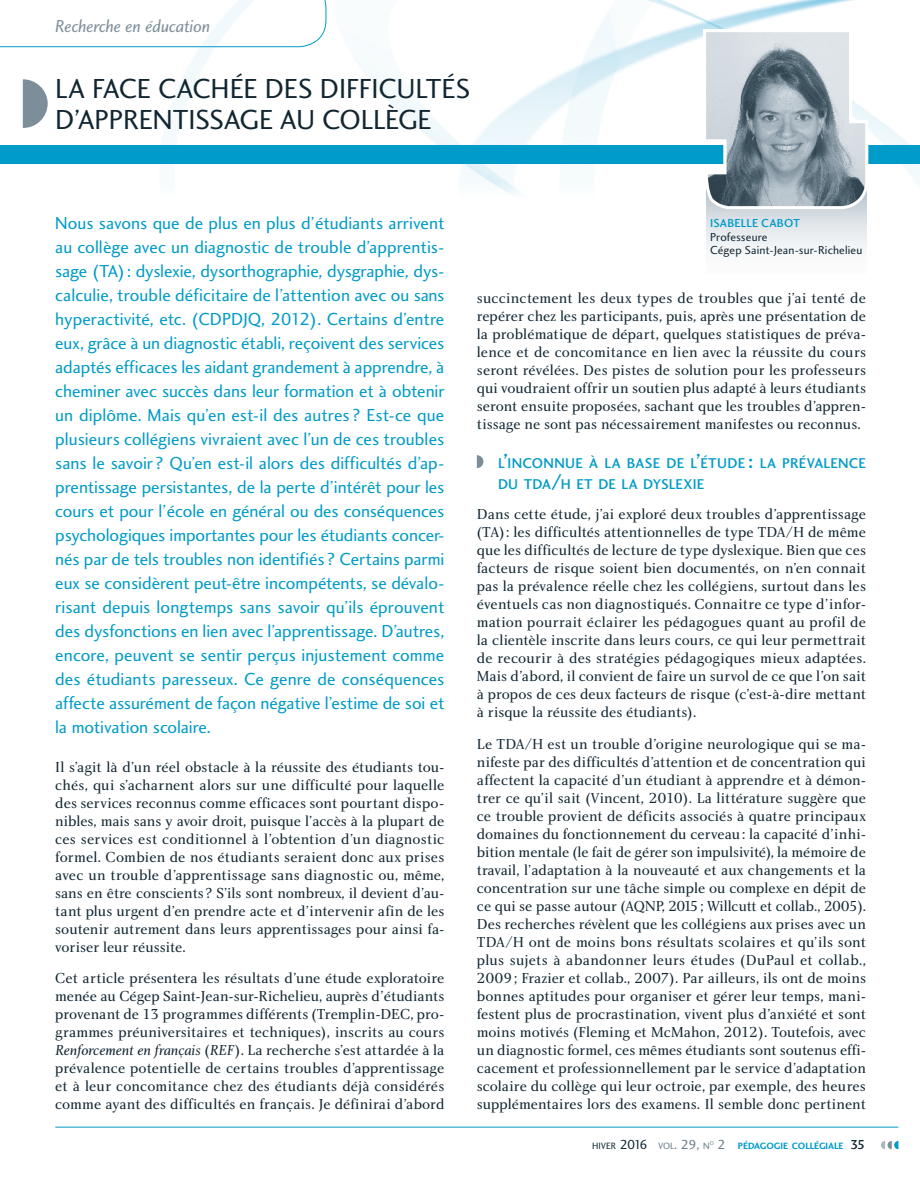
<style>
.page{position:relative;width:920px;height:1188px;background:#fff}
.page>*{position:absolute;margin:0;border:0;box-sizing:border-box;transform-origin:0 0}
.Article__OK{font:28.5px/31.5px "Charlotte Sans Book Plain";letter-spacing:-.005em;color:#122632}
.Intro__OK{font:18px/24px "Charlotte Sans Book Plain";letter-spacing:-.005em;color:#009bc8;text-align:justify}
.Article__OK-2{font:18px "Charlotte Sans Book Italic Plain";letter-spacing:-.005em;color:#7c8e9a}
.Article__OK-3{font:15px/18px "Charlotte Book Plain";color:#122632;text-align:justify}
.Intro__OK-2{font:15px/18px "Charlotte Book Plain";color:#122632;text-align:justify}
.SousTitre__OK{font:14.7px/21px "Charlotte Sans Medium Plain";letter-spacing:.015em;color:#009bc8}
.Photo{font:12px "Charlotte Sans Book Plain";letter-spacing:.01em;color:#122632}
.Titre_Photo{font:12px "Charlotte Sans Medium Plain";letter-spacing:.02em;color:#009bc8}
.t1{font:9.45px "Charlotte Sans Bold Plain";color:#009bc8}
.t2{font:9.45px "Charlotte Sans Book Plain";color:#122632}
.t3{font:5.55px "Charlotte Sans Book Plain";color:#687c88}
.s1{font-family:"Charlotte Book Italic Plain"}
.s2{font-size:21px}
.s3{font-size:13.5px}
.s4{color:#687c88}
.s5{font-size:13.5px;color:#687c88}
.s6{font-family:"Charlotte Sans Book Plain";font-size:13.5px;color:#687c88}
.s7{font-family:"Charlotte Sans Medium Plain";font-size:13.5px;color:#122632}
</style>
<div class="page">
<img style="left:0;top:0;width:919px;height:194px">
<svg style="left:23px;top:79px;width:25px;height:49px"></svg>
<div style="left:0;top:145px;width:919px;height:18px;background:#009bc8"></div>
<hr style="left:55px;top:1126px;width:843px;height:1px;background:#009bc8">
<svg style="left:881px;top:1141px;width:17px;height:8px"></svg>
<svg style="left:476px;top:455px;width:7px;height:13px"></svg>
<svg style="left:706px;top:211px;width:160px;height:39px"></svg>
<svg style="left:701px;top:28px;width:168px;height:183px;background:#a5b3bb"></svg>
<svg style="left:0;top:0;width:326px;height:47px"></svg>
<p class="Article__OK-2" style="left:55px;top:16px;width:156px">Recherche en éducation</p>
<p class="Article__OK" style="left:55px;top:72px;width:416px">LA FACE CACHÉE DES DIFFICULTÉS<br>D’APPRENTISSAGE AU COLLÈGE</p>
<p class="Intro__OK" style="left:55px;top:211px;width:390px">Nous savons que de plus en plus d’étudiants arrivent au collège avec un diagnostic de trouble d’apprentis&shy;sage (TA): dyslexie, dysorthographie, dysgraphie, dys&shy;calculie, trouble déficitaire de l’attention avec ou sans hyperactivité, etc. (CDPDJQ, 2012). Certains d’entre eux, grâce à un diagnostic établi, reçoivent des services adaptés efficaces les aidant grandement à apprendre, à cheminer avec succès dans leur formation et à obtenir un diplôme. Mais qu’en est-il des autres ? Est-ce que plusieurs collégiens vivraient avec l’un de ces troubles sans le savoir ? Qu’en est-il alors des difficultés d’ap&shy;prentissage persistantes, de la perte d’intérêt pour les cours et pour l’école en général ou des conséquences psychologiques importantes pour les étudiants concer&shy;nés par de tels troubles non identifiés ? Certains parmi eux se considèrent peut-être incompétents, se dévalo&shy;risant depuis longtemps sans savoir qu’ils éprouvent des dysfonctions en lien avec l’apprentissage. D’autres, encore, peuvent se sentir perçus injustement comme des étudiants paresseux. Ce genre de conséquences affecte assurément de façon négative l’estime de soi et la motivation scolaire.</p>
<p class="Intro__OK-2" style="left:55px;top:757px;width:390px">Il s’agit là d’un réel obstacle à la réussite des étudiants tou&shy;chés, qui s’acharnent alors sur une difficulté pour laquelle des services reconnus comme efficaces sont pourtant dispo&shy;nibles, mais sans y avoir droit, puisque l’accès à la plupart de ces services est conditionnel à l’obtention d’un diagnostic formel. Combien de nos étudiants seraient donc aux prises avec un trouble d’apprentissage sans diagnostic ou, même, sans en être conscients? S’ils sont nombreux, il devient d’au&shy;tant plus urgent d’en prendre acte et d’intervenir afin de les soutenir autrement dans leurs apprentissages pour ainsi fa&shy;voriser leur réussite.</p>
<p class="Article__OK-3" style="left:55px;top:969px;width:390px">Cet article présentera les résultats d’une étude exploratoire menée au Cégep Saint-Jean-sur-Richelieu, auprès d’étudiants provenant de 13 programmes différents (Tremplin-DEC, pro&shy;grammes préuniversitaires et techniques), inscrits au cours <span class="s1">Renforcement en français</span> (<span class="s1">REF</span>). La recherche s’est attardée à la prévalence potentielle de certains troubles d’apprentissage et à leur concomitance chez des étudiants déjà considérés comme ayant des difficultés en français. Je définirai d’abord</p>
<p class="Titre_Photo" style="left:709px;top:216px;width:92px">ISABELLE CABOT</p>
<p class="Photo" style="left:709px;top:230px;width:59px">Professeure</p>
<p class="Photo" style="left:709px;top:243px;width:154px">Cégep Saint-Jean-sur-Richelieu</p>
<p class="Article__OK-3" style="left:476px;top:289px;width:390px">succinctement les deux types de troubles que j’ai tenté de repérer chez les participants, puis, après une présentation de la problématique de départ, quelques statistiques de préva&shy;lence et de concomitance en lien avec la réussite du cours seront révélées. Des pistes de solution pour les professeurs qui voudraient offrir un soutien plus adapté à leurs étudiants seront ensuite proposées, sachant que les troubles d’appren&shy;tissage ne sont pas nécessairement manifestes ou reconnus.</p>
<p class="Titre_Photo" style="left:715px;top:216px;width:10px">--</p>
<p class="Photo" style="left:715px;top:230px;width:10px">--</p>
<p class="SousTitre__OK" style="left:498px;top:452px;width:369px">L<span class="s2">’</span>INCONNUE À LA BASE DE L<span class="s2">’</span>ÉTUDE <span class="s2">:</span> LA PRÉVALENCE<br>DU TDA<span class="s2">/</span>H ET DE LA DYSLEXIE</p>
<p class="Article__OK-3" style="left:476px;top:505px;width:390px">Dans cette étude, j’ai exploré deux troubles d’apprentissage (TA): les difficultés attentionnelles de type TDA/H de même que les difficultés de lecture de type dyslexique. Bien que ces facteurs de risque soient bien documentés, on n’en connait pas la prévalence réelle chez les collégiens, surtout dans les éventuels cas non diagnostiqués. Connaitre ce type d’infor&shy;mation pourrait éclairer les pédagogues quant au profil de la clientèle inscrite dans leurs cours, ce qui leur permettrait de recourir à des stratégies pédagogiques mieux adaptées.<br>Mais d’abord, il convient de faire un survol de ce que l’on sait à propos de ces deux facteurs de risque (c’est-à-dire mettant à risque la réussite des étudiants).</p>
<p class="Article__OK-3" style="left:476px;top:734px;width:390px">Le TDA/H est un trouble d’origine neurologique qui se ma&shy;nifeste par des difficultés d’attention et de concentration qui affectent la capacité d’un étudiant à apprendre et à démon&shy;trer ce qu’il sait (Vincent, 2010). La littérature suggère que ce trouble provient de déficits associés à quatre principaux domaines du fonctionnement du cerveau: la capacité d’inhi&shy;bition mentale (le fait de gérer son impulsivité), la mémoire de travail, l’adaptation à la nouveauté et aux changements et la concentration sur une tâche simple ou complexe en dépit de ce qui se passe autour (AQNP, 2015; Willcutt et collab., 2005).<br>Des recherches révèlent que les collégiens aux prises avec un TDA/H ont de moins bons résultats scolaires et qu’ils sont plus sujets à abandonner leurs études (DuPaul et collab., 2009; Frazier et collab., 2007). Par ailleurs, ils ont de moins bonnes aptitudes pour organiser et gérer leur temps, mani&shy;festent plus de procrastination, vivent plus d’anxiété et sont moins motivés (Fleming et McMahon, 2012). Toutefois, avec un diagnostic formel, ces mêmes étudiants sont soutenus effi&shy;cacement et professionnellement par le service d’adaptation scolaire du collège qui leur octroie, par exemple, des heures supplémentaires lors des examens. Il semble donc pertinent</p>
<p class="t2" style="left:592px;top:1140px;width:119px">HIVER <span class="s3">2016</span> <span class="s4">VOL</span><span class="s5">. 29,</span> <span class="s4">N</span></p>
<p class="t3" style="left:709px;top:1139px;width:6px">O</p>
<p class="t1" style="left:717px;top:1140px;width:149px"><span class="s6">2</span> PÉDAGOGIE COLLÉGIALE <span class="s7">35</span></p>
</div>
